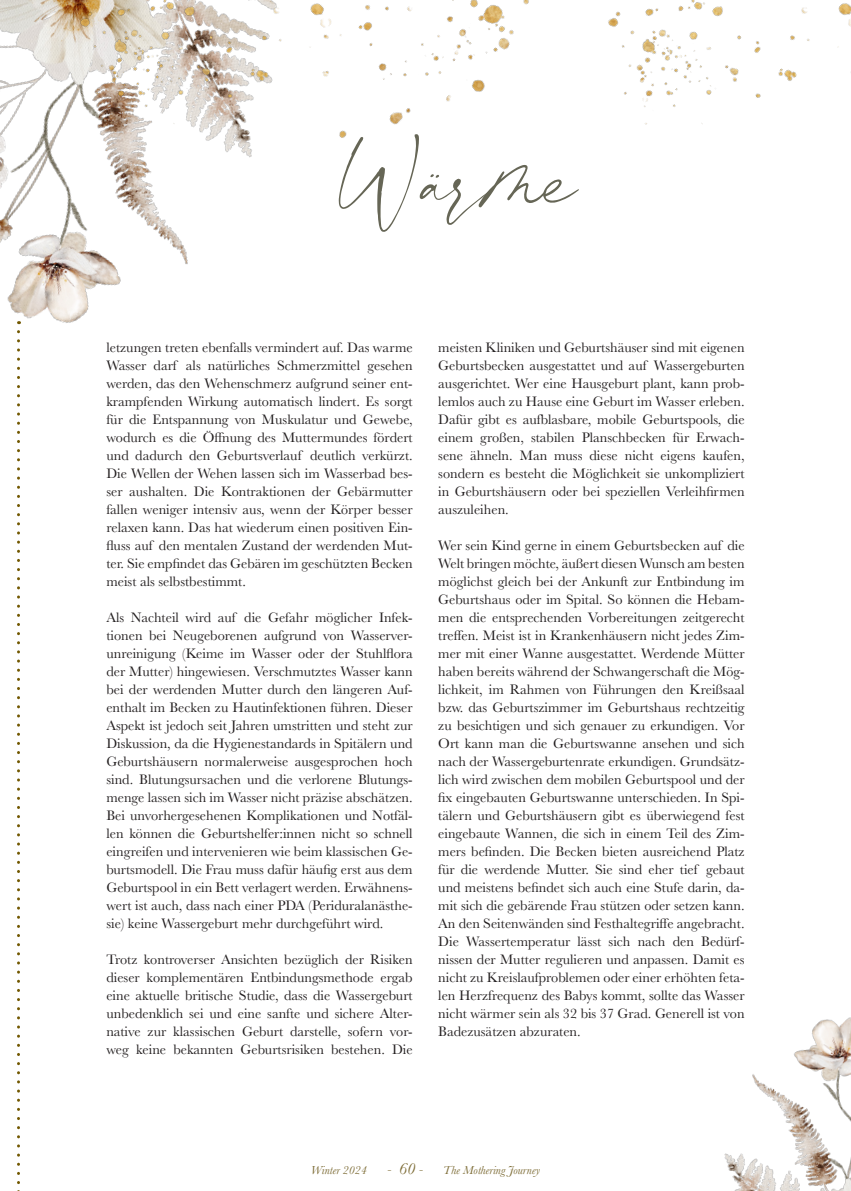
<style>
.page{position:relative;width:851px;height:1191px;background:#fff}
.page>*{position:absolute;margin:0;border:0;box-sizing:border-box;transform-origin:0 0}
.t1{font:96px "Blackstone";color:#666656}
.t2{font:14.25px/18px "Baskerville";color:#231f20;text-align:justify}
.t3{font:italic 13.5px "Baskerville";color:#7e6d37}
.t4{font:italic 12px "Baskerville";color:#7e6d37}
.s1{font-size:16.5px}
</style>
<div class="page">
<img style="left:805px;top:3px;width:45px;height:45px">
<svg style="left:17px;top:677px;width:3px;height:514px"></svg>
<img style="left:0;top:0;width:760px;height:672px">
<img style="left:724px;top:1017px;width:126px;height:174px">
<p class="t1" style="left:334px;top:129px;width:246px">Wärme</p>
<p class="t2" style="left:106px;top:338px;width:308px">letzungen treten ebenfalls vermindert auf. Das warme Wasser darf als natürliches Schmerzmittel gesehen werden, das den Wehenschmerz aufgrund seiner ent&shy;krampfenden Wirkung automatisch lindert. Es sorgt für die Entspannung von Muskulatur und Gewebe, wodurch es die Öffnung des Muttermundes fördert und dadurch den Geburtsverlauf deutlich verkürzt.<br>Die Wellen der Wehen lassen sich im Wasserbad bes&shy;ser aushalten. Die Kontraktionen der Gebärmutter fallen weniger intensiv aus, wenn der Körper besser relaxen kann. Das hat wiederum einen positiven Ein&shy;fluss auf den mentalen Zustand der werdenden Mut&shy;ter. Sie empfindet das Gebären im geschützten Becken meist als selbstbestimmt.</p>
<p class="t2" style="left:106px;top:608px;width:308px">Als Nachteil wird auf die Gefahr möglicher Infek&shy;tionen bei Neugeborenen aufgrund von Wasserver&shy;unreinigung (Keime im Wasser oder der Stuhlflora der Mutter) hingewiesen. Verschmutztes Wasser kann bei der werdenden Mutter durch den längeren Auf&shy;enthalt im Becken zu Hautinfektionen führen. Dieser Aspekt ist jedoch seit Jahren umstritten und steht zur Diskussion, da die Hygienestandards in Spitälern und Geburtshäusern normalerweise ausgesprochen hoch sind. Blutungsursachen und die verlorene Blutungs&shy;menge lassen sich im Wasser nicht präzise abschätzen.<br>Bei unvorhergesehenen Komplikationen und Notfäl&shy;len können die Geburtshelfer:innen nicht so schnell eingreifen und intervenieren wie beim klassischen Ge&shy;burtsmodell. Die Frau muss dafür häufig erst aus dem Geburtspool in ein Bett verlagert werden. Erwähnens&shy;wert ist auch, dass nach einer PDA (Periduralanästhe&shy;sie) keine Wassergeburt mehr durchgeführt wird.</p>
<p class="t2" style="left:106px;top:950px;width:308px">Trotz kontroverser Ansichten bezüglich der Risiken dieser komplementären Entbindungsmethode ergab eine aktuelle britische Studie, dass die Wassergeburt unbedenklich sei und eine sanfte und sichere Alter&shy;native zur klassischen Geburt darstelle, sofern vor&shy;weg keine bekannten Geburtsrisiken bestehen. Die</p>
<p class="t2" style="left:438px;top:338px;width:308px">meisten Kliniken und Geburtshäuser sind mit eigenen Geburtsbecken ausgestattet und auf Wassergeburten ausgerichtet. Wer eine Hausgeburt plant, kann prob&shy;lemlos auch zu Hause eine Geburt im Wasser erleben.<br>Dafür gibt es aufblasbare, mobile Geburtspools, die einem großen, stabilen Planschbecken für Erwach&shy;sene ähneln. Man muss diese nicht eigens kaufen, sondern es besteht die Möglichkeit sie unkompliziert in Geburtshäusern oder bei speziellen Verleihfirmen auszuleihen.</p>
<p class="t2" style="left:438px;top:536px;width:308px">Wer sein Kind gerne in einem Geburtsbecken auf die Welt bringen möchte, äußert diesen Wunsch am besten möglichst gleich bei der Ankunft zur Entbindung im Geburtshaus oder im Spital. So können die Hebam&shy;men die entsprechenden Vorbereitungen zeitgerecht treffen. Meist ist in Krankenhäusern nicht jedes Zim&shy;mer mit einer Wanne ausgestattet. Werdende Mütter haben bereits während der Schwangerschaft die Mög&shy;lichkeit, im Rahmen von Führungen den Kreißsaal bzw. das Geburtszimmer im Geburtshaus rechtzeitig zu besichtigen und sich genauer zu erkundigen. Vor Ort kann man die Geburtswanne ansehen und sich nach der Wassergeburtenrate erkundigen. Grundsätz&shy;lich wird zwischen dem mobilen Geburtspool und der fix eingebauten Geburtswanne unterschieden. In Spi&shy;tälern und Geburtshäusern gibt es überwiegend fest eingebaute Wannen, die sich in einem Teil des Zim&shy;mers befinden. Die Becken bieten ausreichend Platz für die werdende Mutter. Sie sind eher tief gebaut und meistens befindet sich auch eine Stufe darin, da&shy;mit sich die gebärende Frau stützen oder setzen kann.<br>An den Seitenwänden sind Festhaltegriffe angebracht.<br>Die Wassertemperatur lässt sich nach den Bedürf&shy;nissen der Mutter regulieren und anpassen. Damit es nicht zu Kreislaufproblemen oder einer erhöhten feta&shy;len Herzfrequenz des Babys kommt, sollte das Wasser nicht wärmer sein als 32 bis 37 Grad. Generell ist von Badezusätzen abzuraten.</p>
<p class="t4" style="left:311px;top:1161px;width:58px">Winter 2024</p>
<p class="t3" style="left:387px;top:1160px;width:37px">- <span class="s1">60</span> -</p>
<p class="t4" style="left:443px;top:1161px;width:99px">The Mothering Journey</p>
</div>
